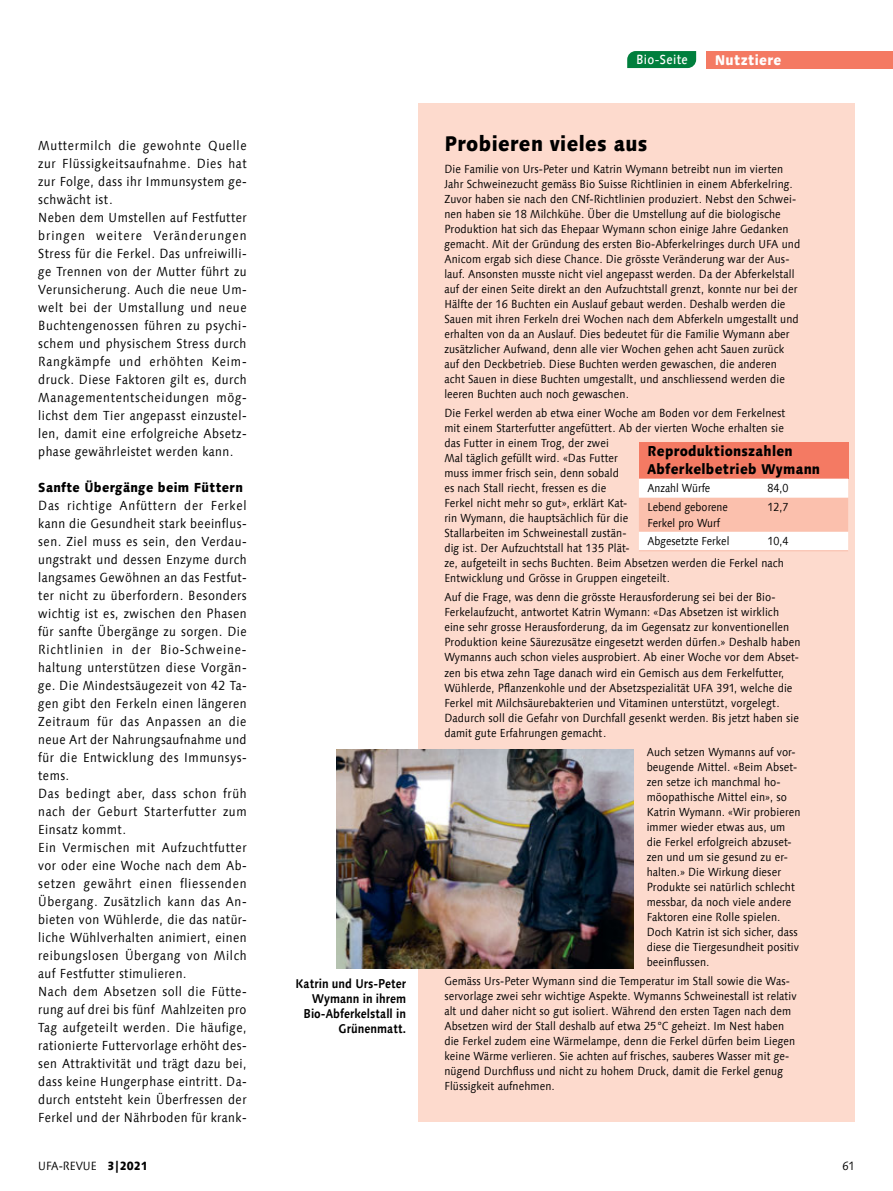
<style>
.page{position:relative;width:893px;height:1191px;background:#fff}
.page>*{position:absolute;margin:0;border:0;box-sizing:border-box;transform-origin:0 0}
.t1{font:800 21px "Linotype Syntax Com";letter-spacing:.02em;color:#000;scale:.9 1}
.t2{font:800 14.25px/18px "Linotype Syntax Com";letter-spacing:.02em;color:#000;scale:.9 1}
.t3{font:800 14.25px "Linotype Syntax Com";letter-spacing:.025em;color:#fff;scale:.9 1}
.t4{font:13.2px/18px "Linotype Syntax Com";letter-spacing:.04em;color:#000;scale:.9 1}
.t5{font:800 13.2px "Linotype Syntax Com";letter-spacing:.025em;color:#000;scale:.9 1}
.t6{font:500 13.2px "Linotype Syntax Com";letter-spacing:.025em;color:#fff;scale:.9 1}
.t7{font:700 12.75px/15px "Linotype Syntax Com";color:#000;text-align:right;scale:.88 1}
.t8{font:12px "Linotype Syntax Com";color:#000;scale:.9 1}
.t9{font:12px "Linotype Syntax Com";color:#000;scale:.88 1}
.t10{font:11.7px/15px "Linotype Syntax Com";letter-spacing:.01em;color:#000;scale:.9 1}
.t11{font:11.7px/15px "Linotype Syntax Com";letter-spacing:.01em;color:#000;scale:.88 1}
.s1{font-weight:800}
</style>
<div class="page">
<div style="left:418px;top:103px;width:437px;height:1018px;background:#fddacd"></div>
<img style="left:336px;top:749px;width:298px;height:219px">
<div style="left:706px;top:51px;width:187px;height:17px;background:#f47a63"></div>
<svg style="left:627px;top:51px;width:69px;height:17px"></svg>
<div style="left:639px;top:441px;width:209px;height:37px;background:#f47a63"></div>
<svg style="left:639px;top:478px;width:209px;height:72px;background:#fcdfd6"></svg>
<hr style="left:639px;top:550px;width:120px;height:1px;background:#fab9a5">
<hr style="left:759px;top:550px;width:89px;height:1px;background:#fab9a5">
<p class="t4" style="left:38px;top:136px;width:233px">Muttermilch die gewohnte Quelle zur Flüssigkeitsaufnahme. Dies hat zur Folge, dass ihr Immunsystem ge&shy;schwächt ist.<br>Neben dem Umstellen auf Festfutter bringen weitere Veränderungen Stress für die Ferkel. Das unfreiwilli&shy;ge Trennen von der Mutter führt zu Verunsicherung. Auch die neue Um&shy;welt bei der Umstallung und neue Buchtengenossen führen zu psychi&shy;schem und physischem Stress durch Rangkämpfe und erhöhten Keim&shy;druck. Diese Faktoren gilt es, durch Managemententscheidungen mög&shy;lichst dem Tier angepasst einzustel&shy;len, damit eine erfolgreiche Absetz&shy;phase gewährleistet werden kann.</p>
<p class="t5" style="left:38px;top:478px;width:229px">Sanfte Übergänge beim Füttern</p>
<p class="t4" style="left:38px;top:496px;width:233px">Das richtige Anfüttern der Ferkel kann die Gesundheit stark beeinflus&shy;sen. Ziel muss es sein, den Verdau&shy;ungstrakt und dessen Enzyme durch langsames Gewöhnen an das Festfut&shy;ter nicht zu überfordern. Besonders wichtig ist es, zwischen den Phasen für sanfte Übergänge zu sorgen. Die Richtlinien in der Bio-Schweine&shy;haltung unterstützen diese Vorgän&shy;ge. Die Mindestsäugezeit von 42 Ta&shy;gen gibt den Ferkeln einen längeren Zeitraum für das Anpassen an die neue Art der Nahrungsaufnahme und für die Entwicklung des Immunsys&shy;tems.<br>Das bedingt aber, dass schon früh nach der Geburt Starterfutter zum Einsatz kommt.<br>Ein Vermischen mit Aufzuchtfutter vor oder eine Woche nach dem Ab&shy;setzen gewährt einen fliessenden Übergang. Zusätzlich kann das An&shy;bieten von Wühlerde, die das natür&shy;liche Wühlverhalten animiert, einen reibungslosen Übergang von Milch auf Festfutter stimulieren.<br>Nach dem Absetzen soll die Fütte&shy;rung auf drei bis fünf Mahlzeiten pro Tag aufgeteilt werden. Die häufige, rationierte Futtervorlage erhöht des&shy;sen Attraktivität und trägt dazu bei, dass keine Hungerphase eintritt. Da&shy;durch entsteht kein Überfressen der Ferkel und der Nährboden für krank-</p>
<p class="t7" style="left:295px;top:975px;width:127px">Katrin und Urs-Peter<br>Wymann in ihrem<br>Bio-Abferkelstall in<br>Grünenmatt.</p>
<p class="t6" style="left:636px;top:51px;width:59px">Bio-Seite</p>
<p class="t3" style="left:715px;top:51px;width:76px">Nutztiere</p>
<h1 class="t1" style="left:444px;top:130px;width:227px">Probieren vieles aus</h1>
<p class="t10" style="left:444px;top:161px;width:397px">Die Familie von Urs-Peter und Katrin Wymann betreibt nun im vierten Jahr Schweinezucht gemäss Bio Suisse Richtlinien in einem Abferkelring.<br>Zuvor haben sie nach den CNf-Richtlinien produziert. Nebst den Schwei&shy;nen haben sie 18 Milchkühe. Über die Umstellung auf die biologische Produktion hat sich das Ehepaar Wymann schon einige Jahre Gedanken gemacht. Mit der Gründung des ersten Bio-Abferkelringes durch UFA und Anicom ergab sich diese Chance. Die grösste Veränderung war der Aus&shy;lauf. Ansonsten musste nicht viel angepasst werden. Da der Abferkelstall auf der einen Seite direkt an den Aufzuchtstall grenzt, konnte nur bei der Hälfte der 16 Buchten ein Auslauf gebaut werden. Deshalb werden die Sauen mit ihren Ferkeln drei Wochen nach dem Abferkeln umgestallt und erhalten von da an Auslauf. Dies bedeutet für die Familie Wymann aber zusätzlicher Aufwand, denn alle vier Wochen gehen acht Sauen zurück auf den Deckbetrieb. Diese Buchten werden gewaschen, die anderen acht Sauen in diese Buchten umgestallt, und anschliessend werden die leeren Buchten auch noch gewaschen.</p>
<p class="t10" style="left:444px;top:405px;width:380px">Die Ferkel werden ab etwa einer Woche am Boden vor dem Ferkelnest mit einem Starterfutter angefüttert. Ab der vierten Woche erhalten sie das Futter in einem Trog, der zwei<br>Mal täglich gefüllt wird. «Das Futter<br>muss immer frisch sein, denn sobald<br>es nach Stall riecht, fressen es die<br>Ferkel nicht mehr so gut», erklärt Kat-<br>rin Wymann, die hauptsächlich für die<br>Stallarbeiten im Schweinestall zustän-<br>dig ist. Der Aufzuchtstall hat 135 Plät-<br>ze, aufgeteilt in sechs Buchten. Beim Absetzen werden die Ferkel nach Entwicklung und Grösse in Gruppen eingeteilt.</p>
<p class="t10" style="left:444px;top:590px;width:397px">Auf die Frage, was denn die grösste Herausforderung sei bei der Bio-Ferkelaufzucht, antwortet Katrin Wymann: «Das Absetzen ist wirklich eine sehr grosse Herausforderung, da im Gegensatz zur konventionellen Produktion keine Säurezusätze eingesetzt werden dürfen.» Deshalb haben Wymanns auch schon vieles ausprobiert. Ab einer Woche vor dem Abset&shy;zen bis etwa zehn Tage danach wird ein Gemisch aus dem Ferkelfutter, Wühlerde, Pflanzenkohle und der Absetzspezialität UFA 391, welche die Ferkel mit Milchsäurebakterien und Vitaminen unterstützt, vorgelegt.<br>Dadurch soll die Gefahr von Durchfall gesenkt werden. Bis jetzt haben sie damit gute Erfahrungen gemacht.</p>
<p class="t10" style="left:647px;top:744px;width:172px">Auch setzen Wymanns auf vor&shy;beugende Mittel. «Beim Abset&shy;zen setze ich manchmal ho&shy;möopathische Mittel ein», so<br>Katrin Wymann. «Wir probieren immer wieder etwas aus, um die Ferkel erfolgreich abzuset&shy;zen und um sie gesund zu er&shy;halten.» Die Wirkung dieser<br>Produkte sei natürlich schlecht messbar, da noch viele andere<br>Faktoren eine Rolle spielen.<br>Doch Katrin ist sich sicher, dass diese die Tiergesundheit positiv beeinflussen.</p>
<p class="t10" style="left:444px;top:973px;width:393px">Gemäss Urs-Peter Wymann sind die Temperatur im Stall sowie die Was&shy;servorlage zwei sehr wichtige Aspekte. Wymanns Schweinestall ist relativ alt und daher nicht so gut isoliert. Während den ersten Tagen nach dem Absetzen wird der Stall deshalb auf etwa 25°C geheizt. Im Nest haben die Ferkel zudem eine Wärmelampe, denn die Ferkel dürfen beim Liegen keine Wärme verlieren. Sie achten auf frisches, sauberes Wasser mit ge&shy;nügend Durchfluss und nicht zu hohem Druck, damit die Ferkel genug Flüssigkeit aufnehmen.</p>
<p class="t2" style="left:647px;top:442px;width:193px">Reproduktionszahlen<br>Abferkelbetrieb Wymann</p>
<p class="t11" style="left:647px;top:481px;width:73px">Anzahl Würfe</p>
<p class="t11" style="left:767px;top:481px;width:25px">84,0</p>
<p class="t11" style="left:647px;top:500px;width:93px">Lebend geborene<br>Ferkel pro Wurf</p>
<p class="t11" style="left:767px;top:500px;width:25px">12,7</p>
<p class="t11" style="left:647px;top:533px;width:95px">Abgesetzte Ferkel</p>
<p class="t11" style="left:767px;top:533px;width:25px">10,4</p>
<p class="t8" style="left:38px;top:1158px;width:123px">UFA-REVUE <span class="s1">3|2021</span></p>
<p class="t9" style="left:842px;top:1158px;width:16px">61</p>
</div>
